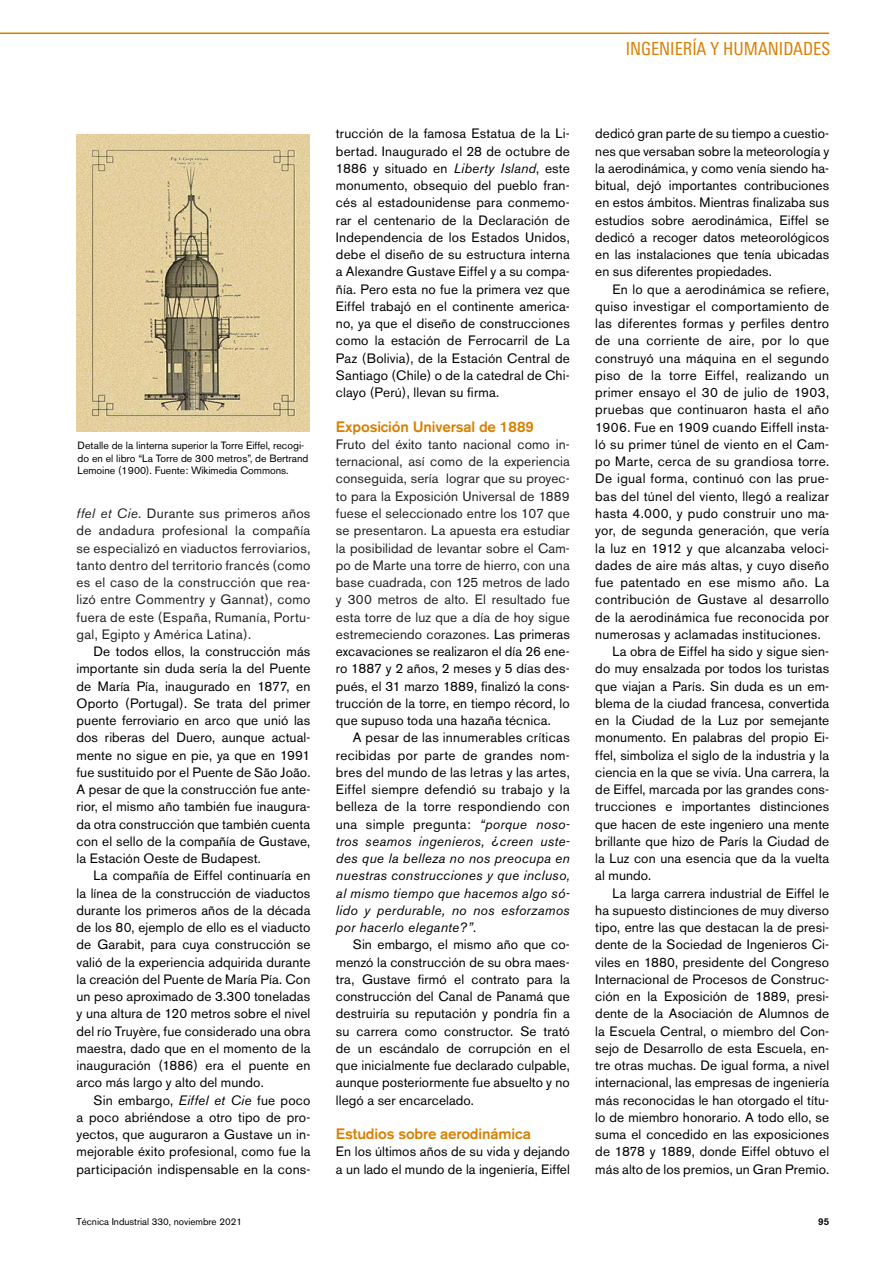
<style>
.page{position:relative;width:893px;height:1263px;background:#fff}
.page>*{position:absolute;margin:0;border:0;box-sizing:border-box;transform-origin:0 0}
.t1{font:condensed 18px "LT Univers";color:#d87f00}
.t2{font:500 15px "Akzidenz Grotesk BE";letter-spacing:-.01em;color:#d87f00}
.t3{font:13.5px/17.2px "Akzidenz Grotesk BE";letter-spacing:.01em;color:#000;text-align:justify}
.t4{font:13.5px/17.2px "Akzidenz Grotesk BE";letter-spacing:.01em;color:#202122;text-align:justify}
.t5{font:italic 13.5px/17.2px "Akzidenz Grotesk BE";letter-spacing:.02em;color:#000;text-align:justify}
.t6{font:10.5px/12.6px "Akzidenz Grotesk BE";color:#000}
.t7{font:9.75px "Akzidenz Grotesk BE";color:#000}
.t8{font:500 9.75px "Akzidenz Grotesk BE";color:#000}
.s1{font-style:italic}
.s2{color:#000}
.s3{font-style:normal}
</style>
<div class="page">
<hr style="left:0;top:33px;width:829px;height:1px;background:#d87f00">
<img style="left:77px;top:134px;width:232px;height:298px">
<h1 class="t1" style="left:626px;top:38px;width:206px">INGENIERÍA Y HUMANIDADES</h1>
<p class="t6" style="left:78px;top:439px;width:232px">Detalle de la linterna superior la Torre Eiffel, recogi&shy;do en el libro “La Torre de 300 metros”, de Bertrand<br>Lemoine (1900). Fuente: Wikimedia Commons.</p>
<p class="t4" style="left:77px;top:505px;width:235px"><span class="s1">ffel et Cie.</span> Durante sus primeros años de andadura profesional la compañía se especializó en viaductos ferroviarios, tanto dentro del territorio francés (como es el caso de la construcción que rea&shy;lizó entre Commentry y Gannat), como fuera de este (España, Rumanía, Portu&shy;gal, Egipto y América Latina).</p>
<p class="t3" style="left:77px;top:643px;width:235px;text-indent:17px">De todos ellos, la construcción más importante sin duda sería la del Puente de María Pía, inaugurado en 1877, en Oporto (Portugal). Se trata del primer puente ferroviario en arco que unió las dos riberas del Duero, aunque actual&shy;mente no sigue en pie, ya que en 1991 fue sustituido por el Puente de São João.<br>A pesar de que la construcción fue ante&shy;rior, el mismo año también fue inaugura&shy;da otra construcción que también cuenta con el sello de la compañía de Gustave, la Estación Oeste de Budapest.</p>
<p class="t3" style="left:77px;top:867px;width:235px;text-indent:17px">La compañía de Eiffel continuaría en la línea de la construcción de viaductos durante los primeros años de la década de los 80, ejemplo de ello es el viaducto de Garabit, para cuya construcción se valió de la experiencia adquirida durante la creación del Puente de María Pía. Con un peso aproximado de 3.300 toneladas y una altura de 120 metros sobre el nivel del río Truyère, fue considerado una obra maestra, dado que en el momento de la inauguración (1886) era el puente en arco más largo y alto del mundo.</p>
<p class="t3" style="left:77px;top:1091px;width:235px;text-indent:17px">Sin embargo, <span class="s1">Eiffel et Cie</span> fue poco a poco abriéndose a otro tipo de pro&shy;yectos, que auguraron a Gustave un in&shy;mejorable éxito profesional, como fue la participación indispensable en la cons-</p>
<p class="t3" style="left:336px;top:125px;width:235px">trucción de la famosa Estatua de la Li&shy;bertad. Inaugurado el 28 de octubre de 1886 y situado en <span class="s1">Liberty Island</span>, este monumento, obsequio del pueblo fran&shy;cés al estadounidense para conmemo&shy;rar el centenario de la Declaración de Independencia de los Estados Unidos, debe el diseño de su estructura interna a Alexandre Gustave Eiffel y a su compa&shy;ñía. Pero esta no fue la primera vez que Eiffel trabajó en el continente america&shy;no, ya que el diseño de construcciones como la estación de Ferrocarril de La Paz (Bolivia), de la Estación Central de Santiago (Chile) o de la catedral de Chi&shy;clayo (Perú), llevan su firma.</p>
<p class="t2" style="left:336px;top:417px;width:200px">Exposición Universal de 1889</p>
<p class="t4" style="left:336px;top:436px;width:235px">Fruto del éxito tanto nacional como in&shy;ternacional, así como de la experiencia conseguida, sería lograr que su proyec&shy;to para la Exposición Universal de 1889 fuese el seleccionado entre los 107 que se presentaron. La apuesta era estudiar la posibilidad de levantar sobre el Cam&shy;po de Marte una torre de hierro, con una base cuadrada, con 125 metros de lado y 300 metros de alto. El resultado fue esta torre de luz que a día de hoy sigue estremeciendo corazones. <span class="s2">Las primeras excavaciones se realizaron el día 26 ene&shy;ro 1887 y 2 años, 2 meses y 5 días des&shy;pués, el 31 marzo 1889, finalizó la cons&shy;trucción de la torre, en tiempo récord, lo que supuso toda una hazaña técnica.</span></p>
<p class="t5" style="left:336px;top:729px;width:235px;text-indent:17px"><span class="s3">A pesar de las innumerables críticas recibidas por parte de grandes nom&shy;bres del mundo de las letras y las artes, Eiffel siempre defendió su trabajo y la belleza de la torre respondiendo con una simple pregunta:</span> “porque noso&shy;tros seamos ingenieros, ¿creen uste&shy;des que la belleza no nos preocupa en nuestras construcciones y que incluso, al mismo tiempo que hacemos algo só&shy;lido y perdurable, no nos esforzamos por hacerlo elegante?”<span class="s3">.</span></p>
<p class="t3" style="left:336px;top:936px;width:235px;text-indent:17px">Sin embargo, el mismo año que co&shy;menzó la construcción de su obra maes&shy;tra, Gustave firmó el contrato para la construcción del Canal de Panamá que destruiría su reputación y pondría fin a su carrera como constructor. Se trató de un escándalo de corrupción en el que inicialmente fue declarado culpable, aunque posteriormente fue absuelto y no llegó a ser encarcelado.</p>
<p class="t2" style="left:336px;top:1124px;width:196px">Estudios sobre aerodinámica</p>
<p class="t3" style="left:336px;top:1143px;width:235px">En los últimos años de su vida y dejando a un lado el mundo de la ingeniería, Eiffel</p>
<p class="t3" style="left:595px;top:125px;width:235px">dedicó gran parte de su tiempo a cuestio&shy;nes que versaban sobre la meteorología y la aerodinámica, y como venía siendo ha&shy;bitual, dejó importantes contribuciones en estos ámbitos. Mientras finalizaba sus estudios sobre aerodinámica, Eiffel se dedicó a recoger datos meteorológicos en las instalaciones que tenía ubicadas en sus diferentes propiedades.</p>
<p class="t3" style="left:612px;top:280px;width:218px">En lo que a aerodinámica se refiere,</p>
<p class="t3" style="left:595px;top:298px;width:235px">quiso investigar el comportamiento de</p>
<p class="t3" style="left:595px;top:315px;width:235px">las diferentes formas y perfiles dentro</p>
<p class="t3" style="left:595px;top:332px;width:235px">de una corriente de aire, por lo que</p>
<p class="t3" style="left:595px;top:349px;width:235px">construyó una máquina en el segundo</p>
<p class="t3" style="left:595px;top:367px;width:235px">piso de la torre Eiffel, realizando un</p>
<p class="t3" style="left:595px;top:384px;width:235px">primer ensayo el 30 de julio de 1903,</p>
<p class="t3" style="left:595px;top:401px;width:235px">pruebas que continuaron hasta el año</p>
<p class="t3" style="left:595px;top:418px;width:235px">1906. Fue en 1909 cuando Eiffell insta-</p>
<p class="t3" style="left:595px;top:436px;width:235px">ló su primer túnel de viento en el Cam-</p>
<p class="t3" style="left:595px;top:453px;width:235px">po Marte, cerca de su grandiosa torre.</p>
<p class="t3" style="left:595px;top:470px;width:235px">De igual forma, continuó con las prue-</p>
<p class="t3" style="left:595px;top:487px;width:235px">bas del túnel del viento, llegó a realizar</p>
<p class="t3" style="left:595px;top:505px;width:235px">hasta 4.000, y pudo construir uno ma-</p>
<p class="t3" style="left:595px;top:522px;width:235px">yor, de segunda generación, que vería</p>
<p class="t3" style="left:595px;top:539px;width:235px">la luz en 1912 y que alcanzaba veloci-</p>
<p class="t3" style="left:595px;top:556px;width:235px">dades de aire más altas, y cuyo diseño</p>
<p class="t3" style="left:595px;top:574px;width:235px">fue patentado en ese mismo año. La</p>
<p class="t3" style="left:595px;top:591px;width:235px">contribución de Gustave al desarrollo</p>
<p class="t3" style="left:595px;top:608px;width:235px">de la aerodinámica fue reconocida por</p>
<p class="t3" style="left:595px;top:625px;width:227px">numerosas y aclamadas instituciones.</p>
<p class="t3" style="left:612px;top:643px;width:218px">La obra de Eiffel ha sido y sigue sien-</p>
<p class="t3" style="left:595px;top:660px;width:235px">do muy ensalzada por todos los turistas</p>
<p class="t3" style="left:595px;top:677px;width:235px">que viajan a París. Sin duda es un em-</p>
<p class="t3" style="left:595px;top:694px;width:235px">blema de la ciudad francesa, convertida</p>
<p class="t3" style="left:595px;top:712px;width:235px">en la Ciudad de la Luz por semejante</p>
<p class="t3" style="left:595px;top:729px;width:235px">monumento. En palabras del propio Ei-</p>
<p class="t3" style="left:595px;top:746px;width:235px">ffel, simboliza el siglo de la industria y la</p>
<p class="t3" style="left:595px;top:763px;width:235px">ciencia en la que se vivía. Una carrera, la</p>
<p class="t3" style="left:595px;top:781px;width:235px">de Eiffel, marcada por las grandes cons-</p>
<p class="t3" style="left:595px;top:798px;width:235px">trucciones e importantes distinciones</p>
<p class="t3" style="left:595px;top:815px;width:235px">que hacen de este ingeniero una mente</p>
<p class="t3" style="left:595px;top:832px;width:235px">brillante que hizo de París la Ciudad de</p>
<p class="t3" style="left:595px;top:850px;width:235px">la Luz con una esencia que da la vuelta</p>
<p class="t3" style="left:595px;top:867px;width:58px">al mundo.</p>
<p class="t3" style="left:612px;top:884px;width:218px">La larga carrera industrial de Eiffel le</p>
<p class="t3" style="left:595px;top:901px;width:235px">ha supuesto distinciones de muy diverso</p>
<p class="t3" style="left:595px;top:919px;width:235px">tipo, entre las que destacan la de presi-</p>
<p class="t3" style="left:595px;top:936px;width:235px">dente de la Sociedad de Ingenieros Ci-</p>
<p class="t3" style="left:595px;top:953px;width:235px">viles en 1880, presidente del Congreso</p>
<p class="t3" style="left:595px;top:970px;width:235px">Internacional de Procesos de Construc-</p>
<p class="t3" style="left:595px;top:988px;width:235px">ción en la Exposición de 1889, presi-</p>
<p class="t3" style="left:595px;top:1005px;width:235px">dente de la Asociación de Alumnos de</p>
<p class="t3" style="left:595px;top:1022px;width:235px">la Escuela Central, o miembro del Con-</p>
<p class="t3" style="left:595px;top:1039px;width:235px">sejo de Desarrollo de esta Escuela, en-</p>
<p class="t3" style="left:595px;top:1057px;width:235px">tre otras muchas. De igual forma, a nivel</p>
<p class="t3" style="left:595px;top:1074px;width:235px">internacional, las empresas de ingeniería</p>
<p class="t3" style="left:595px;top:1091px;width:235px">más reconocidas le han otorgado el títu-</p>
<p class="t3" style="left:595px;top:1108px;width:235px">lo de miembro honorario. A todo ello, se</p>
<p class="t3" style="left:595px;top:1126px;width:235px">suma el concedido en las exposiciones</p>
<p class="t3" style="left:595px;top:1143px;width:235px">de 1878 y 1889, donde Eiffel obtuvo el</p>
<p class="t3" style="left:595px;top:1160px;width:235px">más alto de los premios, un Gran Premio.</p>
<p class="t7" style="left:77px;top:1216px;width:167px">Técnica Industrial 330, noviembre 2021</p>
<p class="t8" style="left:818px;top:1216px;width:13px">95</p>
</div>
